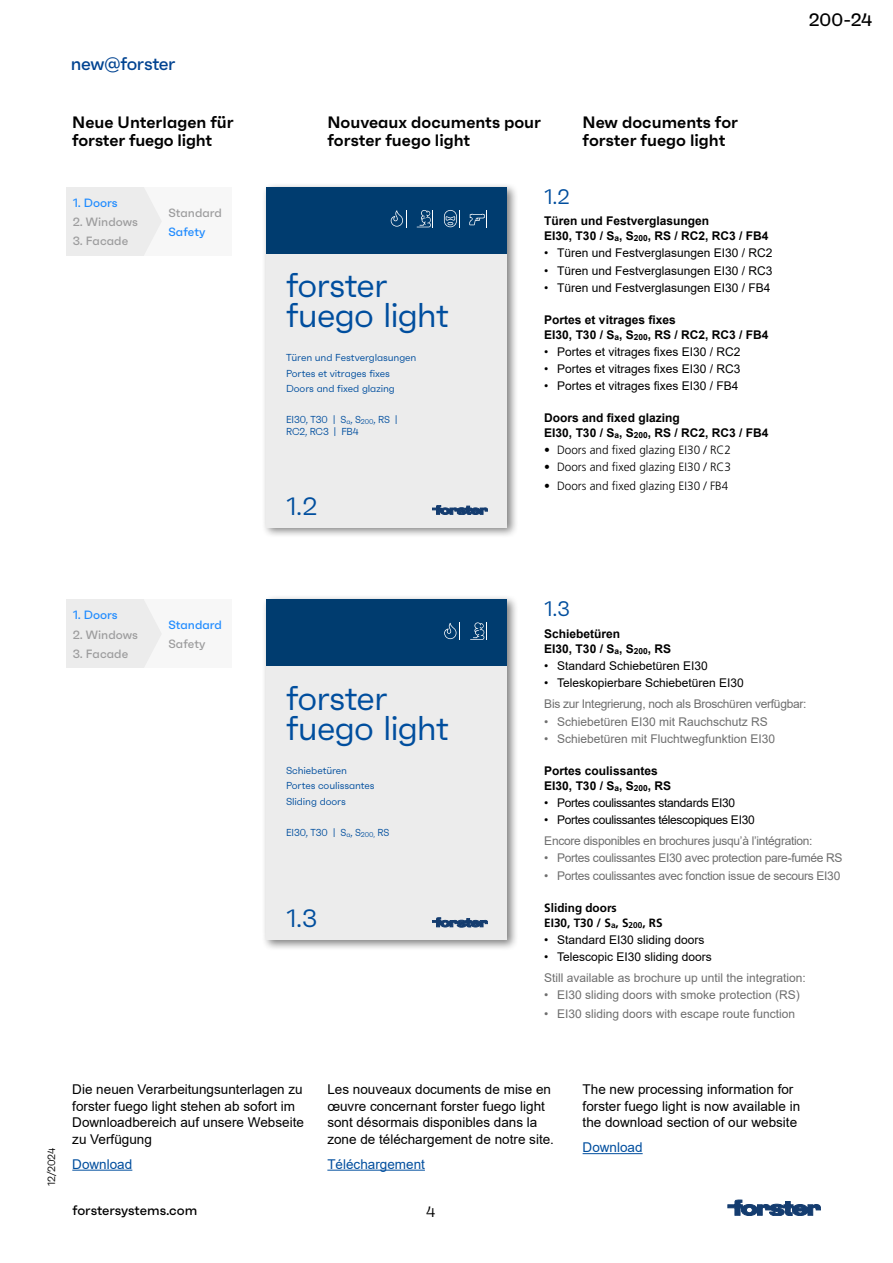
<style>
.page{position:relative;width:893px;height:1263px;background:#fff}
.page>*{position:absolute;margin:0;border:0;box-sizing:border-box;transform-origin:0 0}
.t1{font:34.35px/30.3px "Faktum";letter-spacing:-.025em;color:#004e9e}
.t2{font:25.05px "Faktum";color:#004e9e}
.t3{font:21px "Faktum";color:#004e9e}
.t4{font:500 18px "Faktum";letter-spacing:-.025em;color:#004391}
.t5{font:500 18px "Faktum";color:#000}
.t6{font:600 16.5px/18px "Faktum";color:#000}
.t7{font:15px "Faktum";color:#000}
.t8{font:13.5px/16.5px "Arial";color:#000}
.t9{font:13.5px "Arial";color:#004e9e}
.t10{font:500 13.5px "Faktum";letter-spacing:-.005em;color:#000}
.t11{font:12px "Arial";color:#000}
.t12{font:700 12px/15px "Arial";color:#000}
.t13{font:12px "Arial";color:#6e6e6e}
.t14{font:12px "Arial";letter-spacing:-.025em;color:#6e6e6e}
.t15{font:300 12px "Frutiger LT Std";color:#000}
.t16{font:12px "Arial";letter-spacing:-.025em;color:#000}
.t17{font:500 12px "Faktum";color:#9c9c9d}
.t18{font:700 12px/15px "Frutiger LT Std";color:#000}
.t19{font:500 12px "Faktum";color:#1f8bff}
.t20{font:10.5px "Faktum";color:#000;scale:.95 1}
.t21{font:10.05px/15.5px "Faktum";letter-spacing:-.01em;color:#004e9e}
.t22{font:10.05px/12.1px "Faktum";letter-spacing:-.01em;color:#004e9e;scale:.95 1}
</style>
<div class="page">
<svg style="left:728px;top:1200px;width:93px;height:16px"></svg>
<div style="left:262px;top:182px;width:256px;height:356px;background:#000;opacity:.5"></div>
<div style="left:267px;top:187px;width:240px;height:340px;background:#ececec"></div>
<div style="left:267px;top:187px;width:240px;height:67px;background:#003c6f"></div>
<svg style="left:432px;top:505px;width:56px;height:10px"></svg>
<svg style="left:391px;top:210px;width:16px;height:17px"></svg>
<svg style="left:469px;top:210px;width:18px;height:17px"></svg>
<svg style="left:417px;top:210px;width:16px;height:17px"></svg>
<svg style="left:444px;top:210px;width:16px;height:17px"></svg>
<div style="left:262px;top:594px;width:256px;height:357px;background:#000;opacity:.5"></div>
<div style="left:267px;top:600px;width:240px;height:340px;background:#ececec"></div>
<div style="left:267px;top:600px;width:240px;height:66px;background:#003c6f"></div>
<svg style="left:432px;top:918px;width:56px;height:9px"></svg>
<svg style="left:444px;top:622px;width:16px;height:18px"></svg>
<svg style="left:470px;top:622px;width:17px;height:18px"></svg>
<hr style="left:72px;top:1170px;width:60px;height:1px;background:#004e9e">
<div style="left:67px;top:187px;width:77px;height:69px;background:#ececec"></div>
<div style="left:141px;top:187px;width:91px;height:69px;background:#f7f7f7"></div>
<div style="left:67px;top:600px;width:77px;height:68px;background:#ececec"></div>
<div style="left:141px;top:600px;width:91px;height:68px;background:#f7f7f7"></div>
<hr style="left:327px;top:1170px;width:98px;height:1px;background:#004e9e">
<hr style="left:583px;top:1153px;width:60px;height:1px;background:#004e9e">
<h3 class="t4" style="left:71px;top:52px;width:106px">new@forster</h3>
<p class="t6" style="left:72px;top:113px;width:163px">Neue Unterlagen für forster fuego light</p>
<p class="t6" style="left:327px;top:113px;width:215px">Nouveaux documents pour forster fuego light</p>
<p class="t6" style="left:583px;top:113px;width:157px">New documents for forster fuego light</p>
<p class="t19" style="left:73px;top:195px;width:47px">1. Doors</p>
<p class="t17" style="left:73px;top:215px;width:67px">2. Windows</p>
<p class="t17" style="left:73px;top:234px;width:57px">3. Facade</p>
<p class="t17" style="left:169px;top:205px;width:55px">Standard</p>
<p class="t19" style="left:169px;top:224px;width:38px">Safety</p>
<h1 class="t1" style="left:286px;top:270px;width:164px">forster fuego light</h1>
<p class="t21" style="left:286px;top:350px;width:132px">Türen und Festverglasungen<br>Portes et vitrages fixes<br>Doors and fixed glazing</p>
<p class="t22" style="left:286px;top:413px;width:119px">EI30, T30 | S<sub>a</sub>, S<sub>200</sub>, RS |<br>RC2, RC3 | FB4</p>
<h2 class="t2" style="left:286px;top:491px;width:32px">1.2</h2>
<h3 class="t3" style="left:544px;top:184px;width:27px">1.2</h3>
<p class="t12" style="left:544px;top:214px;width:226px">Türen und Festverglasungen<br>EI30, T30 / S<sub>a</sub>, S<sub>200</sub>, RS / RC2, RC3 / FB4</p>
<p class="t11" style="left:544px;top:245px;width:230px">• Türen und Festverglasungen EI30 / RC2</p>
<p class="t11" style="left:544px;top:262px;width:230px">• Türen und Festverglasungen EI30 / RC3</p>
<p class="t11" style="left:544px;top:279px;width:228px">• Türen und Festverglasungen EI30 / FB4</p>
<p class="t12" style="left:544px;top:312px;width:226px">Portes et vitrages fixes<br>EI30, T30 / S<sub>a</sub>, S<sub>200</sub>, RS / RC2, RC3 / FB4</p>
<p class="t11" style="left:544px;top:343px;width:198px">• Portes et vitrages fixes EI30 / RC2</p>
<p class="t11" style="left:544px;top:360px;width:198px">• Portes et vitrages fixes EI30 / RC3</p>
<p class="t11" style="left:544px;top:378px;width:196px">• Portes et vitrages fixes EI30 / FB4</p>
<p class="t12" style="left:544px;top:410px;width:226px">Doors and fixed glazing<br>EI30, T30 / S<sub>a</sub>, S<sub>200</sub>, RS / RC2, RC3 / FB4</p>
<p class="t15" style="left:544px;top:443px;width:188px">• Doors and fixed glazing EI30 / RC2</p>
<p class="t15" style="left:544px;top:460px;width:188px">• Doors and fixed glazing EI30 / RC3</p>
<p class="t15" style="left:544px;top:479px;width:185px">• Doors and fixed glazing EI30 / FB4</p>
<h3 class="t5" style="left:809px;top:9px;width:65px">200-24</h3>
<p class="t19" style="left:73px;top:608px;width:47px">1. Doors</p>
<p class="t17" style="left:73px;top:627px;width:67px">2. Windows</p>
<p class="t17" style="left:73px;top:646px;width:57px">3. Facade</p>
<p class="t19" style="left:169px;top:617px;width:55px">Standard</p>
<p class="t17" style="left:169px;top:637px;width:38px">Safety</p>
<h1 class="t1" style="left:286px;top:682px;width:164px">forster fuego light</h1>
<p class="t21" style="left:286px;top:762px;width:90px">Schiebetüren<br>Portes coulissantes<br>Sliding doors</p>
<p class="t22" style="left:286px;top:826px;width:110px">EI30, T30 | S<sub>a</sub>, S<sub>200,</sub> RS</p>
<h2 class="t2" style="left:286px;top:903px;width:32px">1.3</h2>
<h3 class="t3" style="left:544px;top:596px;width:27px">1.3</h3>
<p class="t12" style="left:544px;top:626px;width:128px">Schiebetüren<br>EI30, T30 / S<sub>a</sub>, S<sub>200</sub>, RS</p>
<p class="t11" style="left:544px;top:657px;width:165px">• Standard Schiebetüren EI30</p>
<p class="t11" style="left:544px;top:674px;width:201px">• Teleskopierbare Schiebetüren EI30</p>
<p class="t14" style="left:544px;top:696px;width:264px">Bis zur Integrierung, noch als Broschüren verfügbar:</p>
<p class="t13" style="left:544px;top:713px;width:225px">• Schiebetüren EI30 mit Rauchschutz RS</p>
<p class="t13" style="left:544px;top:730px;width:232px">• Schiebetüren mit Fluchtwegfunktion EI30</p>
<p class="t12" style="left:544px;top:763px;width:128px">Portes coulissantes<br>EI30, T30 / S<sub>a</sub>, S<sub>200</sub>, RS</p>
<p class="t16" style="left:544px;top:794px;width:192px">• Portes coulissantes standards EI30</p>
<p class="t16" style="left:544px;top:811px;width:212px">• Portes coulissantes télescopiques EI30</p>
<p class="t14" style="left:544px;top:833px;width:270px">Encore disponibles en brochures jusqu’à l’intégration:</p>
<p class="t14" style="left:544px;top:850px;width:300px">• Portes coulissantes EI30 avec protection pare-fumée RS</p>
<p class="t14" style="left:544px;top:867px;width:298px">• Portes coulissantes avec fonction issue de secours EI30</p>
<p class="t18" style="left:544px;top:900px;width:120px">Sliding doors<br>EI30, T30 / S<sub>a</sub>, S<sub>200</sub>, RS</p>
<p class="t11" style="left:544px;top:931px;width:162px">• Standard EI30 sliding doors</p>
<p class="t11" style="left:544px;top:948px;width:169px">• Telescopic EI30 sliding doors</p>
<p class="t13" style="left:544px;top:970px;width:263px">Still available as brochure up until the integration:</p>
<p class="t13" style="left:544px;top:987px;width:257px">• EI30 sliding doors with smoke protection (RS)</p>
<p class="t13" style="left:544px;top:1005px;width:252px">• EI30 sliding doors with escape route function</p>
<p class="t20" style="left:45px;top:1186px;width:42px;rotate:-90deg">12/2024</p>
<p class="t8" style="left:72px;top:1081px;width:233px">Die neuen Verarbeitungsunterlagen zu forster fuego light stehen ab sofort im<br>Downloadbereich auf unsere Webseite zu Verfügung</p>
<p class="t9" style="left:72px;top:1155px;width:62px">Download</p>
<p class="t10" style="left:72px;top:1202px;width:127px">forstersystems.com</p>
<p class="t8" style="left:327px;top:1081px;width:228px">Les nouveaux documents de mise en œuvre concernant forster fuego light sont désormais disponibles dans la zone de téléchargement de notre site.</p>
<p class="t9" style="left:327px;top:1155px;width:99px">Téléchargement</p>
<p class="t7" style="left:426px;top:1202px;width:10px">4</p>
<p class="t8" style="left:583px;top:1081px;width:219px">The new processing information for forster fuego light is now available in the download section of our website</p>
<p class="t9" style="left:583px;top:1138px;width:62px">Download</p>
</div>
